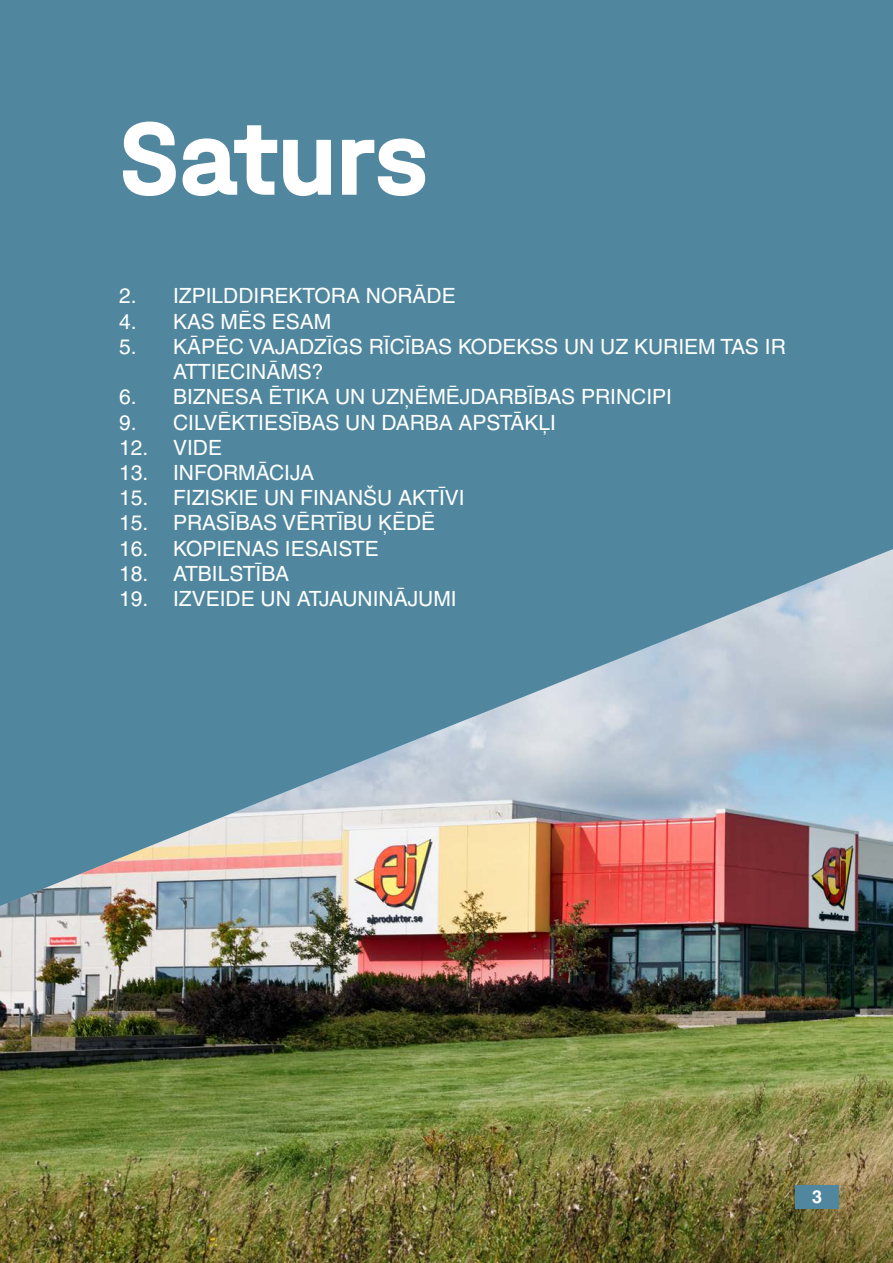
<style>
.page{position:relative;width:893px;height:1263px;background:#50879e}
.page>*{position:absolute;margin:0;border:0;box-sizing:border-box;transform-origin:0 0}
.t1{font:700 109.5px "Halvar AJP Mittel";letter-spacing:-.005em;color:#fff}
.t2{font:21px/25.2px "Helvetica AJ";color:#fff}
.t3{font:700 18px "Helvetica AJ";color:#fff}
</style>
<div class="page">
<img style="left:0;top:549px;width:893px;height:714px">
<div style="left:796px;top:1185px;width:43px;height:24px;background:#50879e"></div>
<h1 class="t1" style="left:119px;top:92px;width:311px">Saturs</h1>
<p class="t2" style="left:119px;top:283px;width:338px">2. IZPILDDIREKTORA NORĀDE</p>
<p class="t2" style="left:119px;top:309px;width:214px">4. KAS MĒS ESAM</p>
<p class="t2" style="left:173px;top:334px;width:614px;text-indent:-54px">5. KĀPĒC VAJADZĪGS RĪCĪBAS KODEKSS UN UZ KURIEM TAS IR<br>ATTIECINĀMS?</p>
<p class="t2" style="left:119px;top:384px;width:554px">6. BIZNESA ĒTIKA UN UZŅĒMĒJDARBĪBAS PRINCIPI</p>
<p class="t2" style="left:119px;top:409px;width:439px">9. CILVĒKTIESĪBAS UN DARBA APSTĀKĻI</p>
<p class="t2" style="left:119px;top:435px;width:105px">12. VIDE</p>
<p class="t2" style="left:119px;top:460px;width:197px">13. INFORMĀCIJA</p>
<p class="t2" style="left:119px;top:485px;width:347px">15. FIZISKIE UN FINANŠU AKTĪVI</p>
<p class="t2" style="left:119px;top:510px;width:318px">15. PRASĪBAS VĒRTĪBU ĶĒDĒ</p>
<p class="t2" style="left:119px;top:535px;width:261px">16. KOPIENAS IESAISTE</p>
<p class="t2" style="left:119px;top:561px;width:172px">18. ATBILSTĪBA</p>
<p class="t2" style="left:119px;top:586px;width:339px">19. IZVEIDE UN ATJAUNINĀJUMI</p>
<p class="t3" style="left:812px;top:1186px;width:12px">3</p>
</div>
